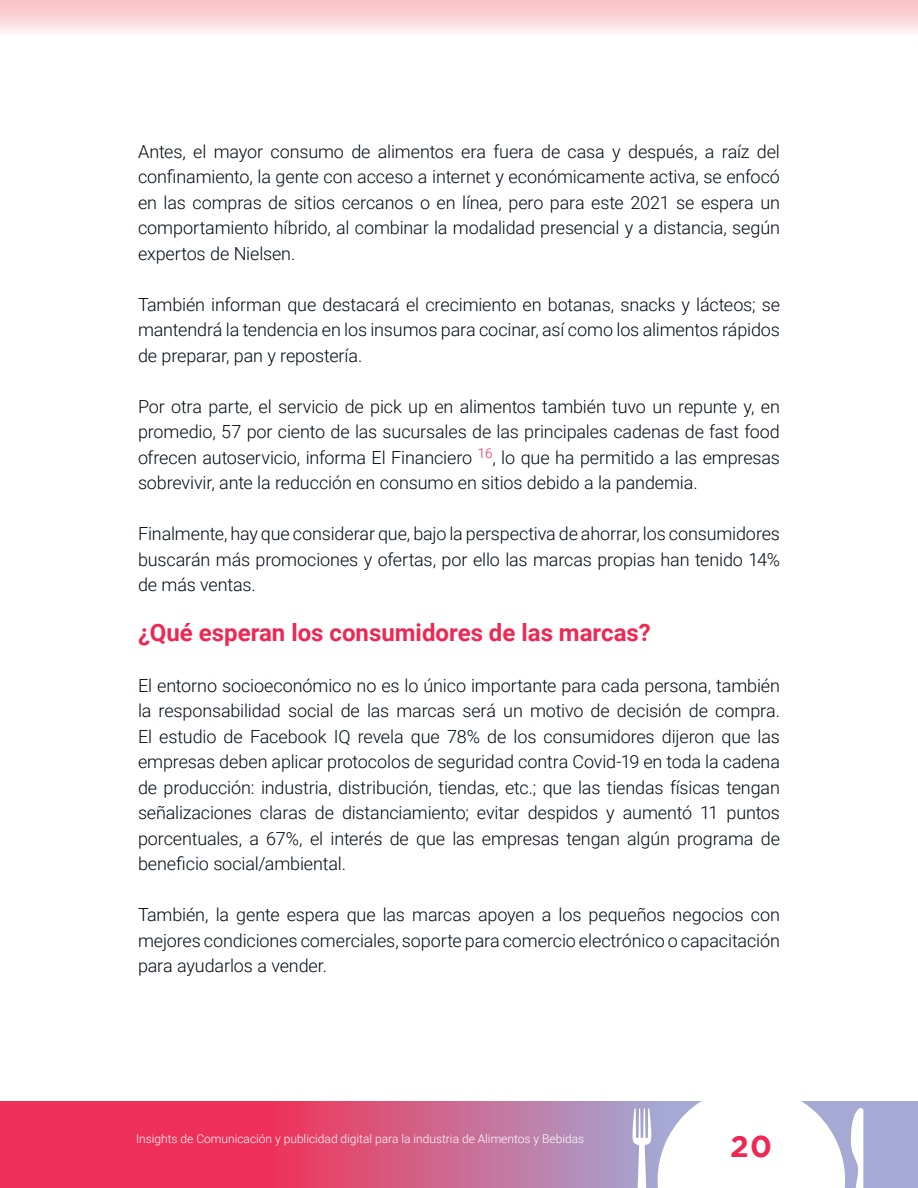
<style>
.page{position:relative;width:918px;height:1188px;background:#fff}
.page>*{position:absolute;margin:0;border:0;box-sizing:border-box;transform-origin:0 0}
.t1{font:700 30px "Gotham";color:#ee2753}
.titles{font:700 24px "Roboto";color:#ee2753}
.text{font:300 18px/25.5px "Roboto";letter-spacing:-.01em;color:#000a14;text-align:justify}
.t2{font:300 12px "Roboto";color:#fff}
</style>
<div class="page">
<svg style="left:0;top:1101px;width:918px;height:87px;background:#d65780"></svg>
<svg style="left:633px;top:1101px;width:230px;height:87px"></svg>
<svg style="left:0;top:0;width:918px;height:33px;background:#fbd6d9"></svg>
<p class="text" style="left:138px;top:138px;width:644px">Antes, el mayor consumo de alimentos era fuera de casa y después, a raíz del confinamiento, la gente con acceso a internet y económicamente activa, se enfocó en las compras de sitios cercanos o en línea, pero para este 2021 se espera un comportamiento híbrido, al combinar la modalidad presencial y a distancia, según expertos de Nielsen.</p>
<p class="text" style="left:138px;top:291px;width:644px">También informan que destacará el crecimiento en botanas, snacks y lácteos; se mantendrá la tendencia en los insumos para cocinar, así como los alimentos rápidos de preparar, pan y repostería.</p>
<p class="text" style="left:138px;top:393px;width:643px">Por otra parte, el servicio de pick up en alimentos también tuvo un repunte y, en promedio, 57 por ciento de las sucursales de las principales cadenas de fast food ofrecen autoservicio, informa El Financiero <sup>16</sup>, lo que ha permitido a las empresas sobrevivir, ante la reducción en consumo en sitios debido a la pandemia.</p>
<p class="text" style="left:138px;top:520px;width:644px">Finalmente, hay que considerar que, bajo la perspectiva de ahorrar, los consumidores buscarán más promociones y ofertas, por ello las marcas propias han tenido 14% de más ventas.</p>
<p class="titles" style="left:138px;top:615px;width:514px">¿Qué esperan los consumidores de las marcas?</p>
<p class="text" style="left:138px;top:672px;width:644px">El entorno socioeconómico no es lo único importante para cada persona, también la responsabilidad social de las marcas será un motivo de decisión de compra.<br>El estudio de Facebook IQ revela que 78% de los consumidores dijeron que las empresas deben aplicar protocolos de seguridad contra Covid-19 en toda la cadena de producción: industria, distribución, tiendas, etc.; que las tiendas físicas tengan señalizaciones claras de distanciamiento; evitar despidos y aumentó 11 puntos porcentuales, a 67%, el interés de que las empresas tengan algún programa de beneficio social/ambiental.</p>
<p class="text" style="left:138px;top:901px;width:644px">También, la gente espera que las marcas apoyen a los pequeños negocios con mejores condiciones comerciales, soporte para comercio electrónico o capacitación para ayudarlos a vender.</p>
<p class="t2" style="left:136px;top:1130px;width:450px">Insights de Comunicación y publicidad digital para la industria de Alimentos y Bebidas</p>
<h1 class="t1" style="left:730px;top:1129px;width:44px">20</h1>
</div>
